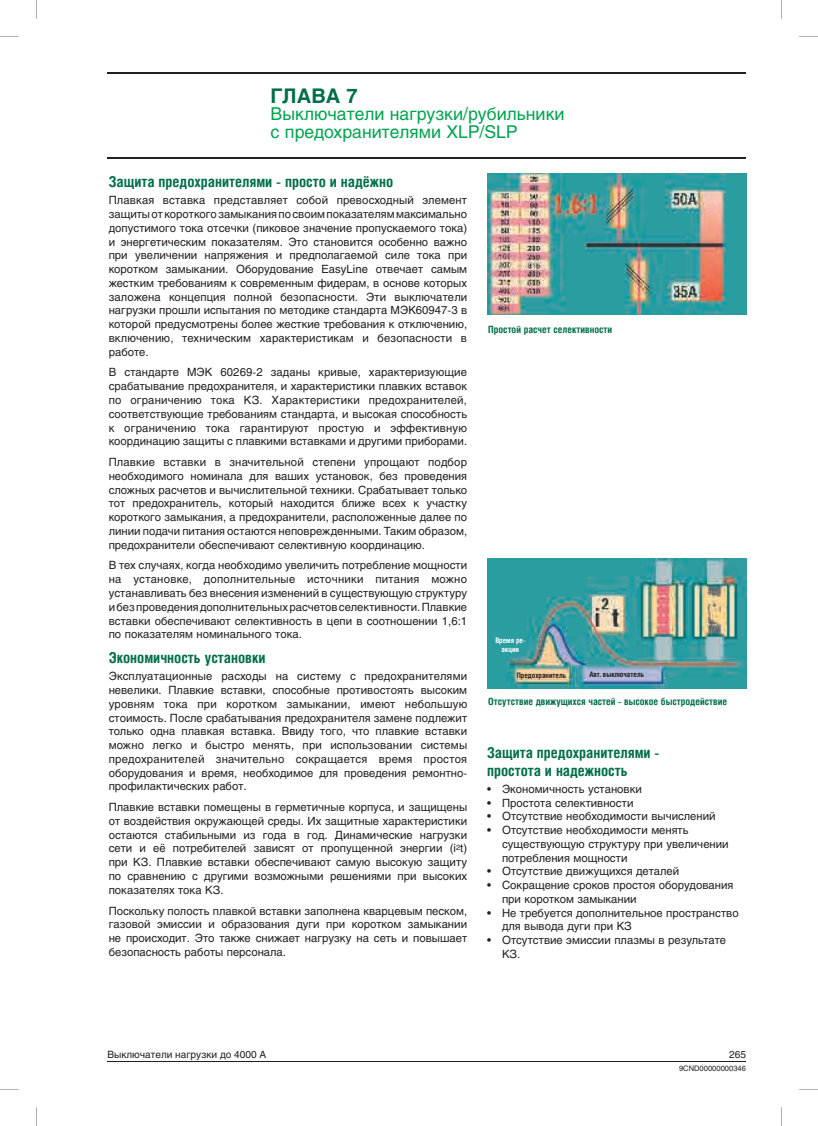
<style>
.page{position:relative;width:818px;height:1126px;background:#fff}
.page>*{position:absolute;margin:0;border:0;box-sizing:border-box;transform-origin:0 0}
.t1{font:700 20px "Helios C";color:#006f49}
.t2{font:17.5px/17.5px "Helios C";color:#00a54f}
.t3{font:700 15px/17.5px "Helios Cond";color:#006f49}
.t4{font:11.25px/13.8px "Helios C";color:#231f20;text-align:justify}
.t5{font:700 10px "Helios Cond";color:#006f49}
.t6{font:10px "Helios C";color:#231f20}
.t7{font:700 7.5px "Helios Cond";color:#231f20}
.t8{font:7.5px "Helios C";color:#231f20}
.t9{font:700 7.5px/8.8px "Helios Cond";color:#fff;text-align:center}
</style>
<div class="page">
<hr style="left:107px;top:72px;width:638px;height:1px;background:#231f20">
<hr style="left:107px;top:157px;width:638px;height:1px;background:#231f20">
<hr style="left:107px;top:1060px;width:638px;height:1px;background:#231f20">
<div style="left:486px;top:173px;width:259px;height:146px;background:linear-gradient(to right,#fff,#fff)"></div>
<img style="left:486px;top:173px;width:259px;height:141px">
<img style="left:487px;top:558px;width:258px;height:130px">
<svg style="left:36px;top:0;width:1px;height:19px"></svg>
<svg style="left:799px;top:36px;width:18px;height:1px"></svg>
<svg style="left:0;top:36px;width:19px;height:1px"></svg>
<svg style="left:799px;top:1089px;width:18px;height:1px"></svg>
<svg style="left:0;top:1089px;width:19px;height:1px"></svg>
<svg style="left:36px;top:1107px;width:1px;height:18px"></svg>
<h1 class="t1" style="left:270px;top:84px;width:89px">ГЛАВА 7</h1>
<h2 class="t2" style="left:270px;top:105px;width:295px">Выключатели нагрузки/рубильники с предохранителями XLP/SLP</h2>
<h3 class="t3" style="left:109px;top:172px;width:286px">Защита предохранителями - просто и надёжно</h3>
<p class="t4" style="left:109px;top:193px;width:360px">Плавкая вставка представляет собой превосходный элемент защиты от короткого замыкания по своим показателям максимально допустимого тока отсечки (пиковое значение пропускаемого тока) и энергетическим показателям. Это становится особенно важно при увеличении напряжения и предполагаемой силе тока при коротком замыкании. Оборудование EasyLine отвечает самым жестким требованиям к современным фидерам, в основе которых заложена концепция полной безопасности. Эти выключатели нагрузки прошли испытания по методике стандарта МЭК60947-3 в которой предусмотрены более жесткие требования к отключению, включению, техническим характеристикам и безопасности в работе.</p>
<p class="t4" style="left:109px;top:365px;width:360px">В стандарте МЭК 60269-2 заданы кривые, характеризующие срабатывание предохранителя, и характеристики плавких вставок по ограничению тока КЗ. Характеристики предохранителей, соответствующие требованиям стандарта, и высокая способность к ограничению тока гарантируют простую и эффективную координацию защиты с плавкими вставками и другими приборами.</p>
<p class="t4" style="left:109px;top:455px;width:360px">Плавкие вставки в значительной степени упрощают подбор необходимого номинала для ваших установок, без проведения сложных расчетов и вычислительной техники. Срабатывает только тот предохранитель, который находится ближе всех к участку короткого замыкания, а предохранители, расположенные далее по линии подачи питания остаются неповрежденными. Таким образом, предохранители обеспечивают селективную координацию.</p>
<p class="t4" style="left:109px;top:558px;width:360px">В тех случаях, когда необходимо увеличить потребление мощности на установке, дополнительные источники питания можно устанавливать без внесения изменений в существующую структуру и без проведения дополнительных расчетов селективности. Плавкие вставки обеспечивают селективность в цепи в соотношении 1,6:1 по показателям номинального тока.</p>
<h3 class="t3" style="left:109px;top:648px;width:158px">Экономичность установки</h3>
<p class="t4" style="left:109px;top:669px;width:360px">Эксплуатационные расходы на систему с предохранителями невелики. Плавкие вставки, способные противостоять высоким уровням тока при коротком замыкании, имеют небольшую стоимость. После срабатывания предохранителя замене подлежит только одна плавкая вставка. Ввиду того, что плавкие вставки можно легко и быстро менять, при использовании системы предохранителей значительно сокращается время простоя оборудования и время, необходимое для проведения ремонтно&shy;профилактических работ.</p>
<p class="t4" style="left:109px;top:800px;width:360px">Плавкие вставки помещены в герметичные корпуса, и защищены от воздействия окружающей среды. Их защитные характеристики остаются стабильными из года в год. Динамические нагрузки сети и её потребителей зависят от пропущенной энергии (i<sup>2</sup>t) при КЗ. Плавкие вставки обеспечивают самую высокую защиту по сравнению с другими возможными решениями при высоких показателях тока КЗ.</p>
<p class="t4" style="left:109px;top:903px;width:360px">Поскольку полость плавкой вставки заполнена кварцевым песком, газовой эмиссии и образования дуги при коротком замыкании не происходит. Это также снижает нагрузку на сеть и повышает безопасность работы персонала.</p>
<p class="t5" style="left:488px;top:323px;width:125px">Простой расчет селективности</p>
<p class="t9" style="left:495px;top:636px;width:32px">Время ре&shy;акции</p>
<p class="t7" style="left:516px;top:671px;width:51px">Предохранитель</p>
<p class="t7" style="left:589px;top:669px;width:56px">Авт. выключатель</p>
<p class="t5" style="left:488px;top:695px;width:240px">Отсутствие движущихся частей - высокое быстродействие</p>
<h3 class="t3" style="left:486px;top:743px;width:174px">Защита предохранителями - простота и надежность</h3>
<p class="t4" style="left:486px;top:781px;width:156px">• Экономичность установки</p>
<p class="t4" style="left:486px;top:795px;width:148px">• Простота селективности</p>
<p class="t4" style="left:486px;top:809px;width:230px">• Отсутствие необходимости вычислений</p>
<p class="t4" style="left:501px;top:823px;width:228px;text-align:left;text-indent:-15px">• Отсутствие необходимости менять существующую структуру при увеличении потребления мощности</p>
<p class="t4" style="left:486px;top:864px;width:194px">• Отсутствие движущихся деталей</p>
<p class="t4" style="left:501px;top:878px;width:233px;text-indent:-15px">• Сокращение сроков простоя оборудования при коротком замыкании</p>
<p class="t4" style="left:501px;top:905px;width:238px;text-indent:-15px">• Не требуется дополнительное пространство для вывода дуги при КЗ</p>
<p class="t4" style="left:501px;top:933px;width:225px;text-indent:-15px">• Отсутствие эмиссии плазмы в результате<br>КЗ.</p>
<p class="t6" style="left:107px;top:1047px;width:160px">Выключатели нагрузки до 4000 A</p>
<p class="t6" style="left:728px;top:1047px;width:18px">265</p>
<p class="t8" style="left:678px;top:1063px;width:68px">9CND00000000346</p>
</div>
